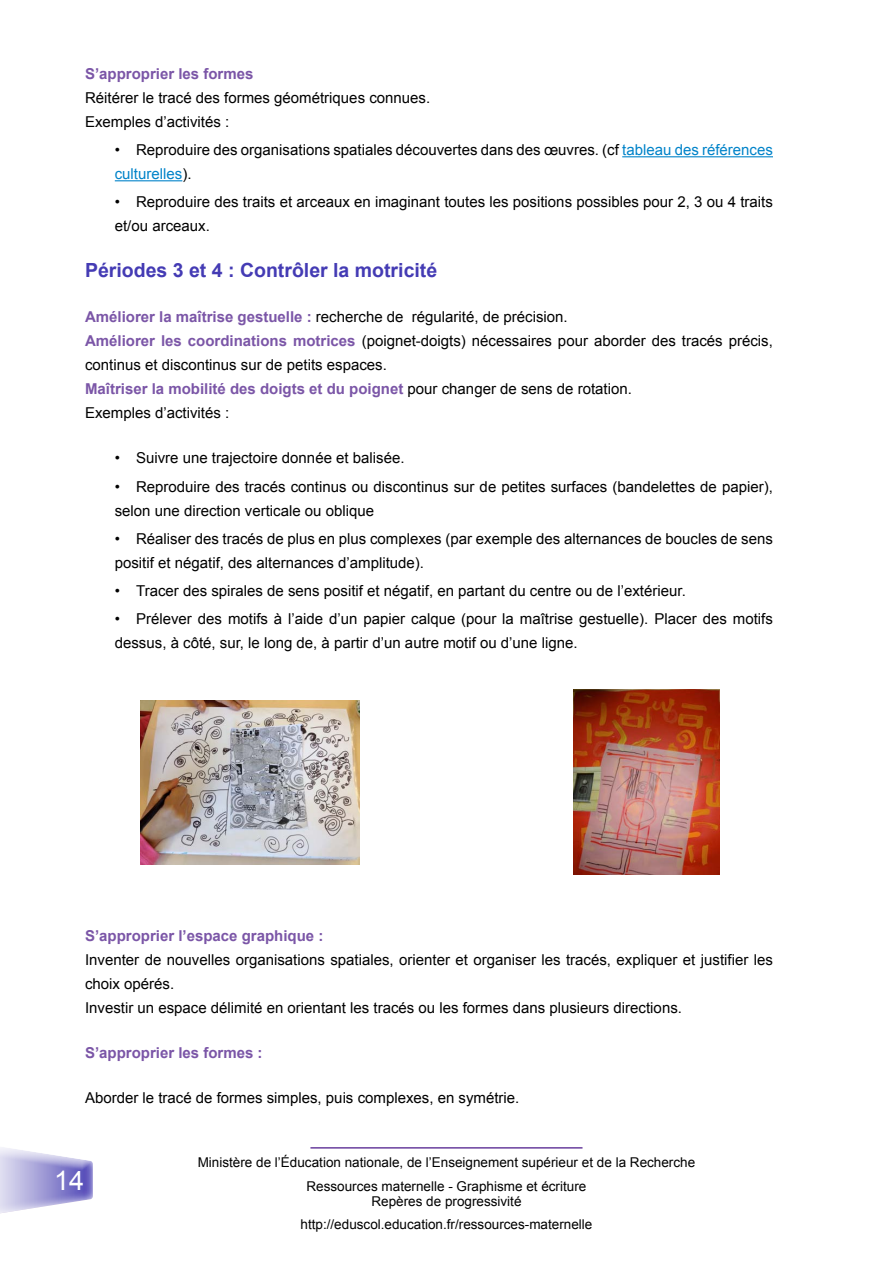
<style>
.page{position:relative;width:893px;height:1263px;background:#fff}
.page>*{position:absolute;margin:0;border:0;box-sizing:border-box;transform-origin:0 0}
.t1{font:27px "Arial";color:#fff}
.t2{font:700 19.5px "Arial";color:#443bb4}
.t3{font:15px/24px "Arial";color:#000}
.t4{font:700 15px "Arial";color:#7b56a7}
.t5{font:13.5px/23.5px "Arial";color:#000;text-align:center}
.s1{color:#0083c9}
.s2{font-weight:700;color:#7b56a7}
</style>
<div class="page">
<div style="left:0;top:1154px;width:104px;height:63px;background:#6a3f9d;opacity:.75"></div>
<hr style="left:310px;top:1147px;width:272px;height:1px;background:#6a3f9d">
<hr style="left:622px;top:156px;width:151px;height:1px;background:#0083c9">
<hr style="left:115px;top:180px;width:67px;height:1px;background:#0083c9">
<img style="left:573px;top:690px;width:146px;height:185px">
<img style="left:140px;top:700px;width:219px;height:164px">
<p class="t4" style="left:85px;top:64px;width:170px">S’approprier les formes</p>
<p class="t3" style="left:85px;top:86px;width:347px">Réitérer le tracé des formes géométriques connues.<br>Exemples d’activités :</p>
<p class="t3" style="left:115px;top:138px;width:660px">• Reproduire des organisations spatiales découvertes dans des œuvres. (cf <span class="s1">tableau des références culturelles</span>).</p>
<p class="t3" style="left:115px;top:190px;width:660px">• Reproduire des traits et arceaux en imaginant toutes les positions possibles pour 2, 3 ou 4 traits et/ou arceaux.</p>
<h2 class="t2" style="left:85px;top:257px;width:354px">Périodes 3 et 4 : Contrôler la motricité</h2>
<p class="t3" style="left:85px;top:305px;width:689px"><span class="s2">Améliorer la maîtrise gestuelle :</span> recherche de régularité, de précision.<br><span class="s2">Améliorer les coordinations motrices</span> (poignet-doigts) nécessaires pour aborder des tracés précis, continus et discontinus sur de petits espaces.<br><span class="s2">Maîtriser la mobilité des doigts et du poignet</span> pour changer de sens de rotation.<br>Exemples d’activités :</p>
<p class="t3" style="left:115px;top:446px;width:291px">• Suivre une trajectoire donnée et balisée.</p>
<p class="t3" style="left:115px;top:474px;width:660px">• Reproduire des tracés continus ou discontinus sur de petites surfaces (bandelettes de papier), selon une direction verticale ou oblique</p>
<p class="t3" style="left:115px;top:527px;width:660px">• Réaliser des tracés de plus en plus complexes (par exemple des alternances de boucles de sens positif et négatif, des alternances d’amplitude).</p>
<p class="t3" style="left:115px;top:579px;width:573px">• Tracer des spirales de sens positif et négatif, en partant du centre ou de l’extérieur.</p>
<p class="t3" style="left:115px;top:607px;width:660px">• Prélever des motifs à l’aide d’un papier calque (pour la maîtrise gestuelle). Placer des motifs dessus, à côté, sur, le long de, à partir d’un autre motif ou d’une ligne.</p>
<p class="t4" style="left:85px;top:925px;width:240px">S’approprier l’espace graphique :</p>
<p class="t3" style="left:85px;top:947px;width:689px">Inventer de nouvelles organisations spatiales, orienter et organiser les tracés, expliquer et justifier les choix opérés.<br>Investir un espace délimité en orientant les tracés ou les formes dans plusieurs directions.</p>
<p class="t4" style="left:85px;top:1043px;width:179px">S’approprier les formes :</p>
<p class="t3" style="left:85px;top:1086px;width:436px">Aborder le tracé de formes simples, puis complexes, en symétrie.</p>
<h1 class="t1" style="left:54px;top:1162px;width:32px">14</h1>
<p class="t5" style="left:198px;top:1151px;width:499px">Ministère de l’Éducation nationale, de l’Enseignement supérieur et de la Recherche<br>Ressources maternelle - Graphisme et écriture</p>
<p class="t5" style="left:301px;top:1189px;width:293px">Repères de progressivité http://eduscol.education.fr/ressources-maternelle</p>
</div>
